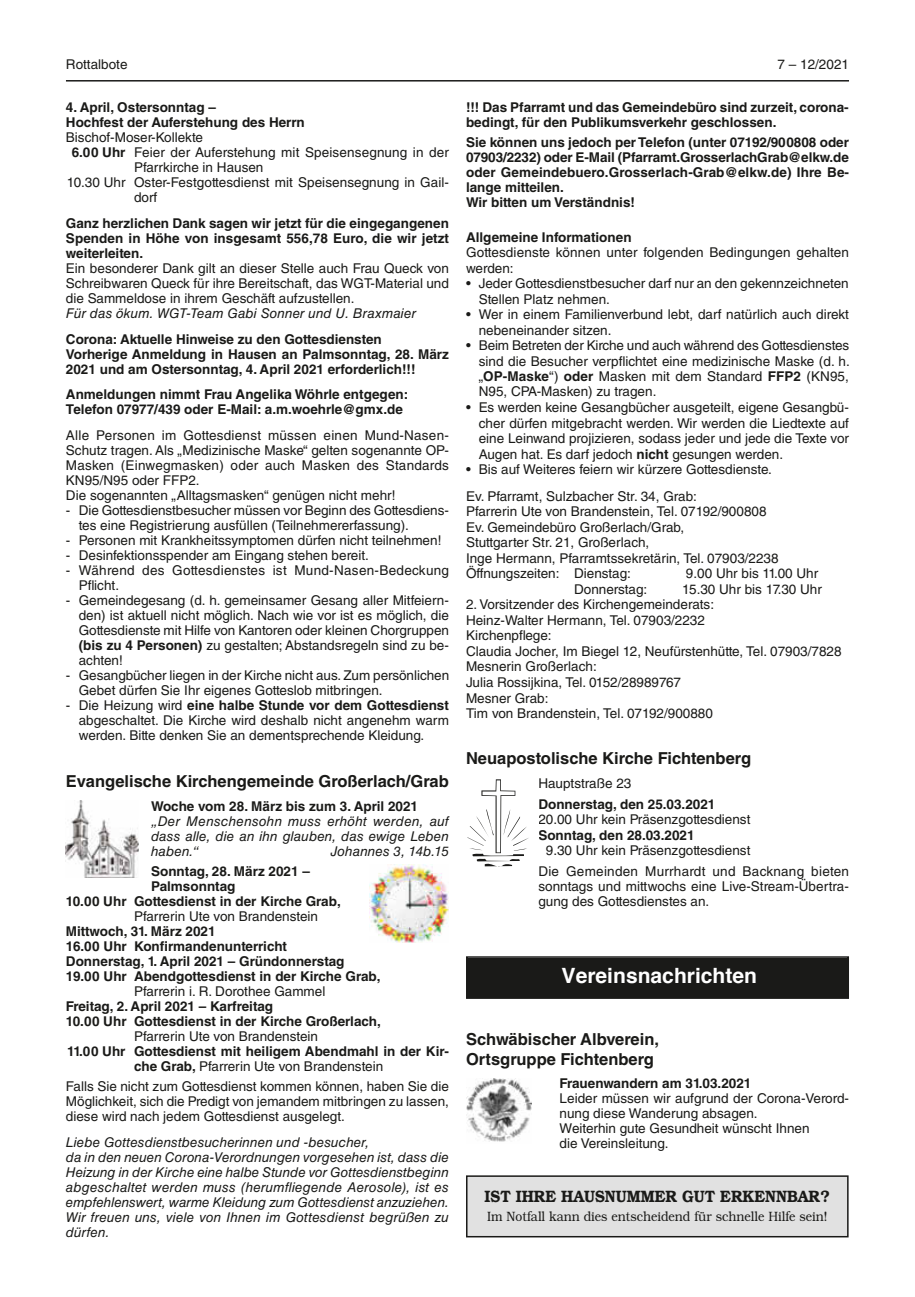
<style>
.page{position:relative;width:915px;height:1297px;background:#fff}
.page>*{position:absolute;margin:0;border:0;box-sizing:border-box;transform-origin:0 0}
.t1{font:700 21px "Helvetica";color:#fff}
.t2{font:700 16.5px/19.5px "Helvetica LT Std";color:#1a1a18}
.t3{font:600 16.5px "Bookman";color:#1a1a18;scale:.9 1}
.t4{font:13.5px/15px "Helvetica LT Std";color:#1a1a18}
.t5{font:700 13.5px/15px "Helvetica LT Std";color:#1a1a18}
.t6{font:italic 13.5px/15px "Helvetica LT Std";letter-spacing:.005em;color:#1a1a18;text-align:justify}
.t7{font:13.5px/15px "Helvetica LT Std";letter-spacing:.02em;color:#1a1a18}
.t8{font:300 13.5px "Bookman";color:#1a1a18;scale:.9 1}
.s1{font-weight:700}
.s2{font-weight:400}
</style>
<div class="page">
<hr style="left:66px;top:80px;width:782px;height:2px;background:#1a1a18">
<img style="left:369px;top:864px;width:80px;height:78px">
<img style="left:66px;top:801px;width:73px;height:77px">
<div style="left:467px;top:958px;width:380px;height:39px;background:#1a1a18"></div>
<div style="left:466px;top:956px;width:382px;height:43px;border:2px solid #1a1a18"></div>
<svg style="left:467px;top:779px;width:62px;height:88px"></svg>
<img style="left:466px;top:1078px;width:65px;height:64px">
<div style="left:466px;top:1176px;width:381px;height:61px;background:#e1e1e1"></div>
<div style="left:466px;top:1175px;width:382px;height:62px;border:2px solid #1a1a18"></div>
<p class="t4" style="left:66px;top:57px;width:63px">Rottalbote</p>
<p class="t4" style="left:777px;top:57px;width:73px">7 – 12/2021</p>
<p class="t5" style="left:66px;top:99px;width:240px">4. April, Ostersonntag –<br>Hochfest der Auferstehung des Herrn</p>
<p class="t4" style="left:66px;top:129px;width:138px">Bischof-Moser-Kollekte</p>
<p class="t4" style="left:72px;top:144px;width:378px"><span class="s1">6.00 Uhr</span> Feier der Auferstehung mit Speisensegnung in der</p>
<p class="t4" style="left:134px;top:159px;width:131px">Pfarrkirche in Hausen</p>
<p class="t4" style="left:67px;top:174px;width:383px">10.30 Uhr Oster-Festgottesdienst mit Speisensegnung in Gail-</p>
<p class="t4" style="left:134px;top:189px;width:25px">dorf</p>
<p class="t5" style="left:66px;top:215px;width:384px;text-align:justify">Ganz herzlichen Dank sagen wir jetzt für die eingegangenen Spenden in Höhe von insgesamt 556,78 Euro, die wir jetzt weiterleiten.</p>
<p class="t4" style="left:66px;top:260px;width:384px;text-align:justify">Ein besonderer Dank gilt an dieser Stelle auch Frau Queck von Schreibwaren Queck für ihre Bereitschaft, das WGT-Material und die Sammeldose in ihrem Geschäft aufzustellen.</p>
<p class="t6" style="left:66px;top:305px;width:351px">Für das ökum. WGT-Team Gabi Sonner und U. Braxmaier</p>
<p class="t5" style="left:66px;top:331px;width:384px">Corona: Aktuelle Hinweise zu den Gottesdiensten<br>Vorherige Anmeldung in Hausen an Palmsonntag, 28. März<br>2021 und am Ostersonntag, 4. April 2021 erforderlich!!!</p>
<p class="t5" style="left:66px;top:387px;width:344px">Anmeldungen nimmt Frau Angelika Wöhrle entgegen:<br>Telefon 07977/439 oder E-Mail: a.m.woehrle@gmx.de</p>
<p class="t4" style="left:66px;top:428px;width:384px">Alle Personen im Gottesdienst müssen einen Mund-Nasen-Schutz tragen. Als „Medizinische Maske“ gelten sogenannte OP-Masken (Einwegmasken) oder auch Masken des Standards KN95/N95 oder FFP2.<br>Die sogenannten „Alltagsmasken“ genügen nicht mehr!</p>
<p class="t4" style="left:79px;top:503px;width:371px;text-indent:-13px">- Die Gottesdienstbesucher müssen vor Beginn des Gottesdiens&shy;tes eine Registrierung ausfüllen (Teilnehmererfassung).</p>
<p class="t4" style="left:66px;top:533px;width:377px">- Personen mit Krankheitssymptomen dürfen nicht teilnehmen!</p>
<p class="t4" style="left:66px;top:548px;width:304px">- Desinfektionsspender am Eingang stehen bereit.</p>
<p class="t7" style="left:79px;top:563px;width:372px;text-indent:-13px">- Während des Gottesdienstes ist Mund-Nasen-Bedeckung<br>Pflicht.</p>
<p class="t4" style="left:79px;top:593px;width:371px;text-align:justify;text-indent:-13px">- Gemeindegesang (d. h. gemeinsamer Gesang aller Mitfeiern&shy;den) ist aktuell nicht möglich. Nach wie vor ist es möglich, die Gottesdienste mit Hilfe von Kantoren oder kleinen Chorgruppen <span class="s1">(bis zu 4 Personen)</span> zu gestalten; Abstandsregeln sind zu be&shy;achten!</p>
<p class="t4" style="left:79px;top:668px;width:372px;text-indent:-13px">- Gesangbücher liegen in der Kirche nicht aus. Zum persönlichen<br>Gebet dürfen Sie Ihr eigenes Gotteslob mitbringen.</p>
<p class="t4" style="left:79px;top:698px;width:371px;text-align:justify;text-indent:-13px">- Die Heizung wird <span class="s1">eine halbe Stunde vor dem Gottesdienst </span>abgeschaltet. Die Kirche wird deshalb nicht angenehm warm werden. Bitte denken Sie an dementsprechende Kleidung.</p>
<p class="t2" style="left:66px;top:771px;width:384px">Evangelische Kirchengemeinde Großerlach/Grab</p>
<p class="t5" style="left:151px;top:798px;width:268px">Woche vom 28. März bis zum 3. April 2021</p>
<p class="t6" style="left:151px;top:813px;width:299px">„Der Menschensohn muss erhöht werden, auf dass alle, die an ihn glauben, das ewige Leben haben.“</p>
<p class="t5" style="left:466px;top:99px;width:384px">!!! Das Pfarramt und das Gemeindebüro sind zurzeit, corona&shy;bedingt, für den Publikumsverkehr geschlossen.</p>
<p class="t5" style="left:466px;top:135px;width:384px">Sie können uns jedoch per Telefon (unter 07192/900808 oder 07903/2232) oder E-Mail (Pfarramt.GrosserlachGrab@elkw.de oder Gemeindebuero.Grosserlach-Grab@elkw.de) Ihre Be&shy;lange mitteilen.<br>Wir bitten um Verständnis!</p>
<p class="t5" style="left:466px;top:229px;width:167px">Allgemeine Informationen</p>
<p class="t4" style="left:466px;top:244px;width:384px;line-height:15.6px">Gottesdienste können unter folgenden Bedingungen gehalten werden:</p>
<p class="t4" style="left:478px;top:276px;width:371px;line-height:15.6px;text-indent:-13px">• Jeder Gottesdienstbesucher darf nur an den gekennzeichneten<br>Stellen Platz nehmen.</p>
<p class="t4" style="left:478px;top:307px;width:371px;line-height:15.6px;text-indent:-13px">• Wer in einem Familienverbund lebt, darf natürlich auch direkt nebeneinander sitzen.</p>
<p class="t4" style="left:478px;top:338px;width:372px;line-height:15.5px;text-align:justify;text-indent:-13px">• Beim Betreten der Kirche und auch während des Gottesdienstes sind die Besucher verpflichtet eine medizinische Maske (d. h. „<span class="s1">OP-Maske</span>“) <span class="s1">oder</span> Masken mit dem Standard <span class="s1">FFP2</span> (KN95, N95, CPA-Masken) zu tragen.</p>
<p class="t4" style="left:478px;top:399px;width:371px;line-height:15.6px;text-align:justify;text-indent:-13px">• Es werden keine Gesangbücher ausgeteilt, eigene Gesangbü&shy;cher dürfen mitgebracht werden. Wir werden die Liedtexte auf eine Leinwand projizieren, sodass jeder und jede die Texte vor Augen hat. Es darf jedoch <span class="s1">nicht</span> gesungen werden.</p>
<p class="t4" style="left:466px;top:456px;width:307px;line-height:26.4px">• Bis auf Weiteres feiern wir kürzere Gottesdienste.<br>Ev. Pfarramt, Sulzbacher Str. 34, Grab:</p>
<p class="t4" style="left:466px;top:503px;width:314px;line-height:15.6px">Pfarrerin Ute von Brandenstein, Tel. 07192/900808<br>Ev. Gemeindebüro Großerlach/Grab,<br>Stuttgarter Str. 21, Großerlach,<br>Inge Hermann, Pfarramtssekretärin, Tel. 07903/2238<br>Öffnungszeiten: Dienstag:</p>
<p class="t4" style="left:685px;top:566px;width:134px">9.00 Uhr bis 11.00 Uhr</p>
<p class="t4" style="left:574px;top:581px;width:75px">Donnerstag:</p>
<p class="t4" style="left:682px;top:581px;width:141px">15.30 Uhr bis 17.30 Uhr</p>
<p class="t4" style="left:466px;top:597px;width:377px;line-height:15.6px">2. Vorsitzender des Kirchengemeinderats:<br>Heinz-Walter Hermann, Tel. 07903/2232<br>Kirchenpflege:<br>Claudia Jocher, Im Biegel 12, Neufürstenhütte, Tel. 07903/7828<br>Mesnerin Großerlach:<br>Julia Rossijkina, Tel. 0152/28989767<br>Mesner Grab:<br>Tim von Brandenstein, Tel. 07192/900880</p>
<p class="t2" style="left:466px;top:748px;width:286px">Neuapostolische Kirche Fichtenberg</p>
<p class="t4" style="left:538px;top:776px;width:94px">Hauptstraße 23</p>
<p class="t5" style="left:538px;top:796px;width:178px">Donnerstag, den 25.03.2021</p>
<p class="t4" style="left:538px;top:812px;width:213px">20.00 Uhr kein Präsenzgottesdienst</p>
<p class="t5" style="left:538px;top:827px;width:158px">Sonntag, den 28.03.2021</p>
<p class="t7" style="left:538px;top:840px;width:312px;line-height:20.4px;text-indent:8px">9.30 Uhr kein Präsenzgottesdienst<br>Die Gemeinden Murrhardt und Backnang bieten</p>
<p class="t4" style="left:538px;top:878px;width:312px">sonntags und mittwochs eine Live-Stream-Übertra&shy;gung des Gottesdienstes an.</p>
<p class="t6" style="left:330px;top:843px;width:120px">Johannes 3, 14b.15</p>
<p class="t5" style="left:151px;top:863px;width:160px">Sonntag, 28. März 2021 –</p>
<p class="t5" style="left:151px;top:878px;width:86px">Palmsonntag</p>
<p class="t5" style="left:66px;top:893px;width:276px">10.00 Uhr Gottesdienst in der Kirche Grab,</p>
<p class="t4" style="left:134px;top:909px;width:185px">Pfarrerin Ute von Brandenstein</p>
<p class="t5" style="left:66px;top:923px;width:316px">Mittwoch, 31. März 2021<br>16.00 Uhr Konfirmandenunterricht<br>Donnerstag, 1. April 2021 – Gründonnerstag 19.00 Uhr Abendgottesdienst in der Kirche Grab,</p>
<p class="t4" style="left:134px;top:984px;width:193px">Pfarrerin i. R. Dorothee Gammel</p>
<p class="t5" style="left:66px;top:998px;width:316px">Freitag, 2. April 2021 – Karfreitag<br>10.00 Uhr Gottesdienst in der Kirche Großerlach,</p>
<p class="t4" style="left:134px;top:1029px;width:185px">Pfarrerin Ute von Brandenstein</p>
<p class="t5" style="left:67px;top:1043px;width:383px;text-align:center">11.00 Uhr Gottesdienst mit heiligem Abendmahl in der Kir&shy;che Grab, <span class="s2">Pfarrerin Ute von Brandenstein</span></p>
<p class="t4" style="left:66px;top:1079px;width:384px;text-align:justify">Falls Sie nicht zum Gottesdienst kommen können, haben Sie die Möglichkeit, sich die Predigt von jemandem mitbringen zu lassen, diese wird nach jedem Gottesdienst ausgelegt.</p>
<p class="t6" style="left:66px;top:1135px;width:384px;text-align:left">Liebe Gottesdienstbesucherinnen und -besucher,<br>da in den neuen Corona-Verordnungen vorgesehen ist, dass die Heizung in der Kirche eine halbe Stunde vor Gottesdienstbeginn abgeschaltet werden muss (herumfliegende Aerosole), ist es empfehlenswert, warme Kleidung zum Gottesdienst anzuziehen.<br>Wir freuen uns, viele von Ihnen im Gottesdienst begrüßen zu dürfen.</p>
<h1 class="t1" style="left:561px;top:959px;width:197px">Vereinsnachrichten</h1>
<p class="t2" style="left:466px;top:1029px;width:194px">Schwäbischer Albverein,<br>Ortsgruppe Fichtenberg</p>
<p class="t5" style="left:559px;top:1076px;width:193px">Frauenwandern am 31.03.2021</p>
<p class="t4" style="left:559px;top:1091px;width:291px">Leider müssen wir aufgrund der Corona-Verord&shy;nung diese Wanderung absagen.<br>Weiterhin gute Gesundheit wünscht Ihnen<br>die Vereinsleitung.</p>
<p class="t3" style="left:484px;top:1186px;width:385px">IST IHRE HAUSNUMMER GUT ERKENNBAR?</p>
<p class="t8" style="left:487px;top:1209px;width:379px">Im Notfall kann dies entscheidend für schnelle Hilfe sein!</p>
</div>
